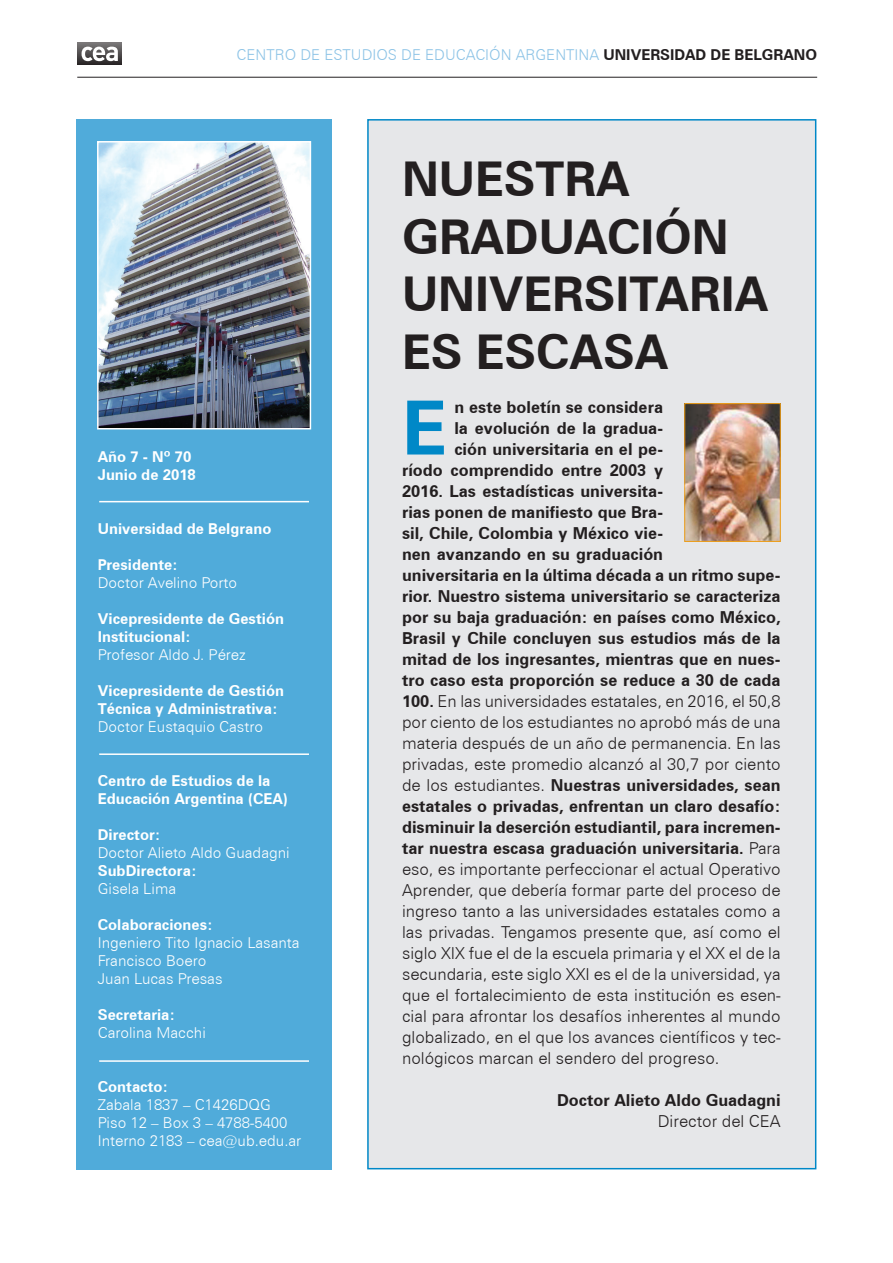
<style>
.page{position:relative;width:893px;height:1263px;background:#fff}
.page>*{position:absolute;margin:0;border:0;box-sizing:border-box;transform-origin:0 0}
.t1{font:700 74.85px "Zurich BT";color:#0088c7}
.t2{font:700 48px/57.6px "Zurich BT";color:#231f20}
.t3{font:700 16.5px "Zurich BT";color:#231f20}
.t4{font:300 16.5px "Zurich BT";color:#231f20}
.t5{font:700 15px/18px "Zurich BT";color:#fff}
.t6{font:300 15px/18px "Zurich BT";color:#fff}
.t7{font:300 15px "Zurich BT";color:#8cc3e6}
.s1{font-weight:700;color:#231f20}
.s2{font-weight:700}
.s3{font-weight:300}
</style>
<div class="page">
<div style="left:367px;top:119px;width:449px;height:1050px;background:#e6e7e9;border:2px solid #0088c7"></div>
<div style="left:77px;top:119px;width:255px;height:1050px;background:#50abda"></div>
<img style="left:100px;top:144px;width:208px;height:282px">
<div style="left:97px;top:141px;width:214px;height:288px;border:2px solid #fff"></div>
<hr style="left:99px;top:501px;width:210px;height:1px;background:#fff">
<hr style="left:99px;top:753px;width:210px;height:2px;background:#fff">
<hr style="left:99px;top:1060px;width:210px;height:2px;background:#fff">
<img style="left:686px;top:405px;width:93px;height:135px">
<div style="left:684px;top:403px;width:97px;height:139px;border:1px solid #ee9e18"></div>
<svg style="left:77px;top:43px;width:45px;height:22px"></svg>
<svg style="left:82px;top:47px;width:36px;height:14px"></svg>
<hr style="left:77px;top:77px;width:740px;height:1px;background:#231f20">
<p class="t7" style="left:237px;top:45px;width:582px">CENTRO DE ESTUDIOS DE EDUCACIÓN ARGENTINA <span class="s1">UNIVERSIDAD DE BELGRANO</span></p>
<p class="t5" style="left:98px;top:447px;width:100px">Año 7 - Nº 70<br>Junio de 2018</p>
<p class="t5" style="left:98px;top:519px;width:175px">Universidad de Belgrano</p>
<p class="t5" style="left:98px;top:555px;width:82px">Presidente:</p>
<p class="t6" style="left:98px;top:573px;width:141px">Doctor Avelino Porto</p>
<p class="t5" style="left:98px;top:609px;width:188px">Vicepresidente de Gestión<br>Institucional:</p>
<p class="t6" style="left:98px;top:645px;width:150px">Profesor Aldo J. Pérez</p>
<p class="t5" style="left:98px;top:681px;width:188px">Vicepresidente de Gestión<br>Técnica y Administrativa:</p>
<p class="t6" style="left:98px;top:717px;width:167px">Doctor Eustaquio Castro</p>
<p class="t5" style="left:98px;top:771px;width:192px">Centro de Estudios de la<br>Educación Argentina (CEA)</p>
<p class="t5" style="left:98px;top:825px;width:64px">Director:</p>
<p class="t6" style="left:98px;top:843px;width:193px">Doctor Alieto Aldo Guadagni</p>
<p class="t5" style="left:98px;top:861px;width:100px">SubDirectora:</p>
<p class="t6" style="left:98px;top:879px;width:80px">Gisela Lima</p>
<p class="t5" style="left:98px;top:915px;width:117px">Colaboraciones:</p>
<p class="t6" style="left:98px;top:933px;width:203px">Ingeniero Tito Ignacio Lasanta<br>Francisco Boero<br>Juan Lucas Presas</p>
<p class="t5" style="left:98px;top:1005px;width:79px">Secretaria:</p>
<p class="t6" style="left:98px;top:1023px;width:110px">Carolina Macchi</p>
<p class="t5" style="left:98px;top:1077px;width:72px">Contacto:</p>
<p class="t6" style="left:98px;top:1095px;width:205px">Zabala 1837 – C1426dqg<br>Piso 12 – Box 3 – 4788-5400<br>Interno 2183 – cea@ub.edu.ar</p>
<h2 class="t2" style="left:402px;top:150px;width:367px">NUESTRA<br>GRADUACIÓN<br>UNIVERSITARIA<br>ES ESCASA</h2>
<h1 class="t1" style="left:402px;top:382px;width:46px">E</h1>
<p class="t3" style="left:454px;top:397px;width:210px">n este boletín se considera</p>
<p class="t3" style="left:454px;top:418px;width:210px">la evolución de la gradua-</p>
<p class="t3" style="left:454px;top:439px;width:210px">ción universitaria en el pe-</p>
<p class="t3" style="left:402px;top:460px;width:263px">ríodo comprendido entre 2003 y</p>
<p class="t3" style="left:402px;top:481px;width:263px">2016. Las estadísticas universita-</p>
<p class="t3" style="left:402px;top:502px;width:263px">rias ponen de manifiesto que Bra-</p>
<p class="t3" style="left:402px;top:523px;width:263px">sil, Chile, Colombia y México vie-</p>
<p class="t3" style="left:402px;top:544px;width:263px">nen avanzando en su graduación</p>
<p class="t3" style="left:402px;top:565px;width:380px">universitaria en la última década a un ritmo supe-</p>
<p class="t3" style="left:402px;top:586px;width:380px">rior. Nuestro sistema universitario se caracteriza</p>
<p class="t3" style="left:402px;top:607px;width:380px">por su baja graduación: en países como México,</p>
<p class="t3" style="left:402px;top:628px;width:380px">Brasil y Chile concluyen sus estudios más de la</p>
<p class="t3" style="left:402px;top:649px;width:380px">mitad de los ingresantes, mientras que en nues-</p>
<p class="t3" style="left:402px;top:670px;width:380px">tro caso esta proporción se reduce a 30 de cada</p>
<p class="t4" style="left:402px;top:691px;width:380px"><span class="s2">100.</span> En las universidades estatales, en 2016, el 50,8</p>
<p class="t4" style="left:402px;top:712px;width:380px">por ciento de los estudiantes no aprobó más de una</p>
<p class="t4" style="left:402px;top:733px;width:380px">materia después de un año de permanencia. En las</p>
<p class="t4" style="left:402px;top:754px;width:380px">privadas, este promedio alcanzó al 30,7 por ciento</p>
<p class="t3" style="left:402px;top:775px;width:380px"><span class="s3">de los estudiantes.</span> Nuestras universidades, sean</p>
<p class="t3" style="left:402px;top:796px;width:380px">estatales o privadas, enfrentan un claro desafío:</p>
<p class="t3" style="left:402px;top:817px;width:380px">disminuir la deserción estudiantil, para incremen-</p>
<p class="t3" style="left:402px;top:838px;width:380px">tar nuestra escasa graduación universitaria. <span class="s3">Para</span></p>
<p class="t4" style="left:402px;top:859px;width:380px">eso, es importante perfeccionar el actual Operativo</p>
<p class="t4" style="left:402px;top:880px;width:380px">Aprender, que debería formar parte del proceso de</p>
<p class="t4" style="left:402px;top:901px;width:380px">ingreso tanto a las universidades estatales como a</p>
<p class="t4" style="left:402px;top:922px;width:380px">las privadas. Tengamos presente que, así como el</p>
<p class="t4" style="left:402px;top:943px;width:380px">siglo XIX fue el de la escuela primaria y el XX el de la</p>
<p class="t4" style="left:402px;top:964px;width:380px">secundaria, este siglo XXI es el de la universidad, ya</p>
<p class="t4" style="left:402px;top:985px;width:380px">que el fortalecimiento de esta institución es esen-</p>
<p class="t4" style="left:402px;top:1006px;width:380px">cial para afrontar los desafíos inherentes al mundo</p>
<p class="t4" style="left:402px;top:1027px;width:380px">globalizado, en el que los avances científicos y tec-</p>
<p class="t4" style="left:402px;top:1048px;width:319px">nológicos marcan el sendero del progreso.</p>
<p class="t3" style="left:557px;top:1090px;width:225px">Doctor Alieto Aldo Guadagni</p>
<p class="t4" style="left:658px;top:1111px;width:124px">Director del CEA</p>
</div>
